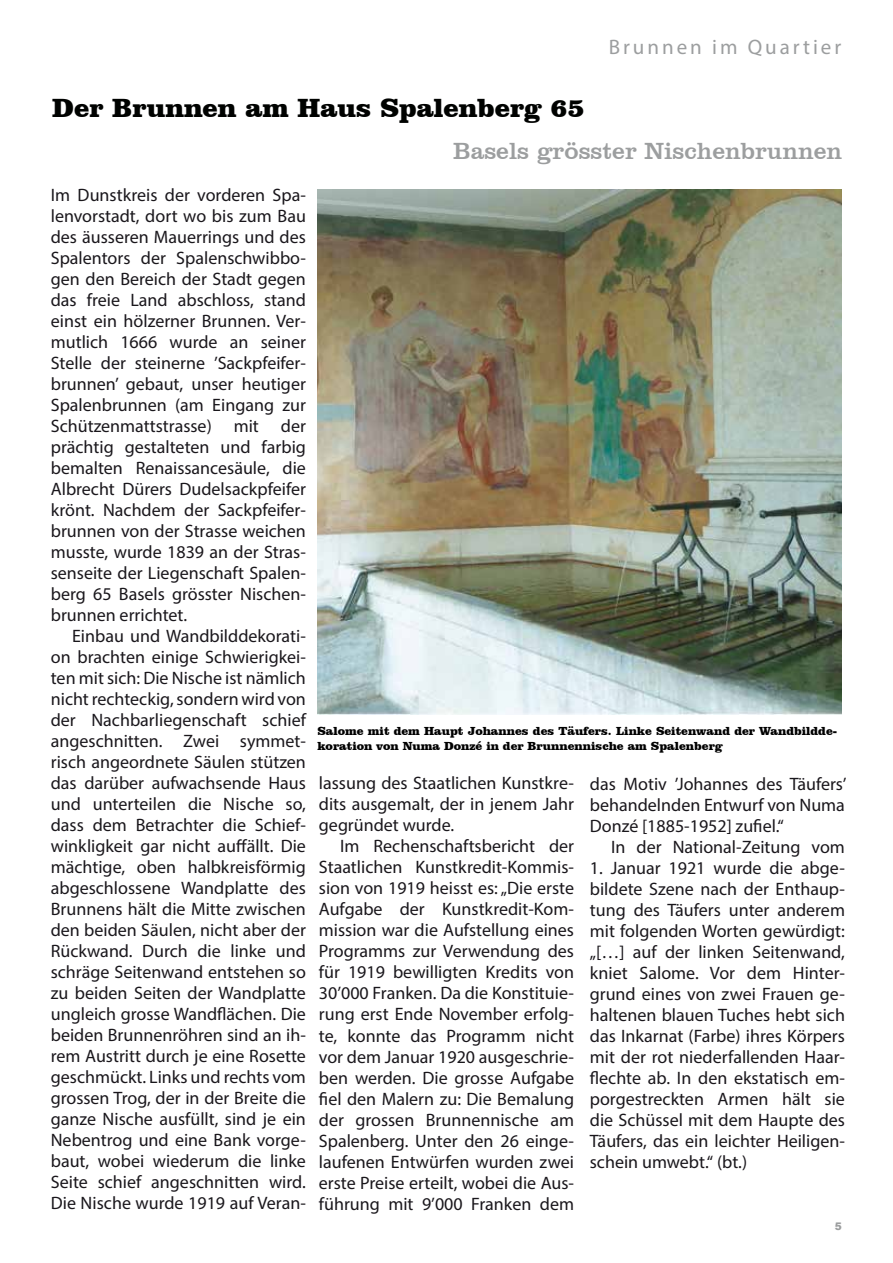
<style>
.page{position:relative;width:893px;height:1263px;background:#fff}
.page>*{position:absolute;margin:0;border:0;box-sizing:border-box;transform-origin:0 0}
.t1{font:900 27px "Clarendon BT";color:#000200}
.t2{font:24px "Clarendon BT";color:#9c9e9f}
.t3{font:21px "Myriad Pro";letter-spacing:.14em;color:#9c9e9f}
.t4{font:18px/21px "Myriad Pro";color:#1a171c;text-align:justify}
.t5{font:900 12px/15px "Clarendon BT";color:#000}
.t6{font:900 10.5px "Arial";color:#9c9e9f}
</style>
<div class="page">
<img style="left:317px;top:189px;width:525px;height:525px">
<h1 class="t1" style="left:52px;top:91px;width:534px">Der Brunnen am Haus Spalenberg 65</h1>
<p class="t3" style="left:609px;top:34px;width:234px">Brunnen im Quartier</p>
<p class="t4" style="left:51px;top:184px;width:257px">Im Dunstkreis der vorderen Spa&shy;lenvorstadt, dort wo bis zum Bau des äusseren Mauerrings und des Spalentors der Spalenschwibbo&shy;gen den Bereich der Stadt gegen das freie Land abschloss, stand einst ein hölzerner Brunnen. Ver&shy;mutlich 1666 wurde an seiner Stelle der steinerne ’Sackpfeifer&shy;brunnen’ gebaut, unser heutiger Spalenbrunnen (am Eingang zur Schützenmattstrasse) mit der prächtig gestalteten und farbig bemalten Renaissancesäule, die Albrecht Dürers Dudelsackpfeifer krönt. Nachdem der Sackpfeifer&shy;brunnen von der Strasse weichen musste, wurde 1839 an der Stras&shy;senseite der Liegenschaft Spalen&shy;berg 65 Basels grösster Nischen&shy;brunnen errichtet.</p>
<p class="t4" style="left:51px;top:625px;width:257px;text-indent:21px">Einbau und Wandbilddekorati&shy;on brachten einige Schwierigkei&shy;ten mit sich: Die Nische ist nämlich nicht rechteckig, sondern wird von der Nachbarliegenschaft schief angeschnitten. Zwei symmet&shy;risch angeordnete Säulen stützen das darüber aufwachsende Haus und unterteilen die Nische so, dass dem Betrachter die Schief&shy;winkligkeit gar nicht auffällt. Die mächtige, oben halbkreisförmig abgeschlossene Wandplatte des Brunnens hält die Mitte zwischen den beiden Säulen, nicht aber der Rückwand. Durch die linke und schräge Seitenwand entstehen so zu beiden Seiten der Wandplatte ungleich grosse Wandflächen. Die beiden Brunnenröhren sind an ih&shy;rem Austritt durch je eine Rosette geschmückt. Links und rechts vom grossen Trog, der in der Breite die ganze Nische ausfüllt, sind je ein Nebentrog und eine Bank vorge&shy;baut, wobei wiederum die linke Seite schief angeschnitten wird.<br>Die Nische wurde 1919 auf Veran-</p>
<h2 class="t2" style="left:453px;top:136px;width:391px">Basels grösster Nischenbrunnen</h2>
<p class="t5" style="left:317px;top:723px;width:521px">Salome mit dem Haupt Johannes des Täufers. Linke Seitenwand der Wandbildde&shy;koration von Numa Donzé in der Brunnennische am Spalenberg</p>
<p class="t4" style="left:319px;top:772px;width:257px">lassung des Staatlichen Kunstkre&shy;dits ausgemalt, der in jenem Jahr gegründet wurde.</p>
<p class="t4" style="left:319px;top:835px;width:257px;text-indent:21px">Im Rechenschaftsbericht der Staatlichen Kunstkredit-Kommis&shy;sion von 1919 heisst es: „Die erste Aufgabe der Kunstkredit-Kom&shy;mission war die Aufstellung eines Programms zur Verwendung des für 1919 bewilligten Kredits von 30’000 Franken. Da die Konstituie&shy;rung erst Ende November erfolg&shy;te, konnte das Programm nicht vor dem Januar 1920 ausgeschrie&shy;ben werden. Die grosse Aufgabe fiel den Malern zu: Die Bemalung der grossen Brunnennische am Spalenberg. Unter den 26 einge&shy;laufenen Entwürfen wurden zwei erste Preise erteilt, wobei die Aus&shy;führung mit 9’000 Franken dem</p>
<p class="t4" style="left:590px;top:773px;width:258px">das Motiv ’Johannes des Täufers’ behandelnden Entwurf von Numa Donzé [1885-1952] zufiel.“</p>
<p class="t4" style="left:611px;top:836px;width:235px">In der National-Zeitung vom</p>
<p class="t4" style="left:590px;top:857px;width:257px">1. Januar 1921 wurde die abge&shy;bildete Szene nach der Enthaup&shy;tung des Täufers unter anderem mit folgenden Worten gewürdigt: „[…] auf der linken Seitenwand, kniet Salome. Vor dem Hinter&shy;grund eines von zwei Frauen ge&shy;haltenen blauen Tuches hebt sich das Inkarnat (Farbe) ihres Körpers mit der rot niederfallenden Haar&shy;flechte ab. In den ekstatisch em&shy;porgestreckten Armen hält sie die Schüssel mit dem Haupte des Täufers, das ein leichter Heiligen&shy;schein umwebt.“ (bt.)</p>
<p class="t6" style="left:835px;top:1219px;width:9px">5</p>
</div>
